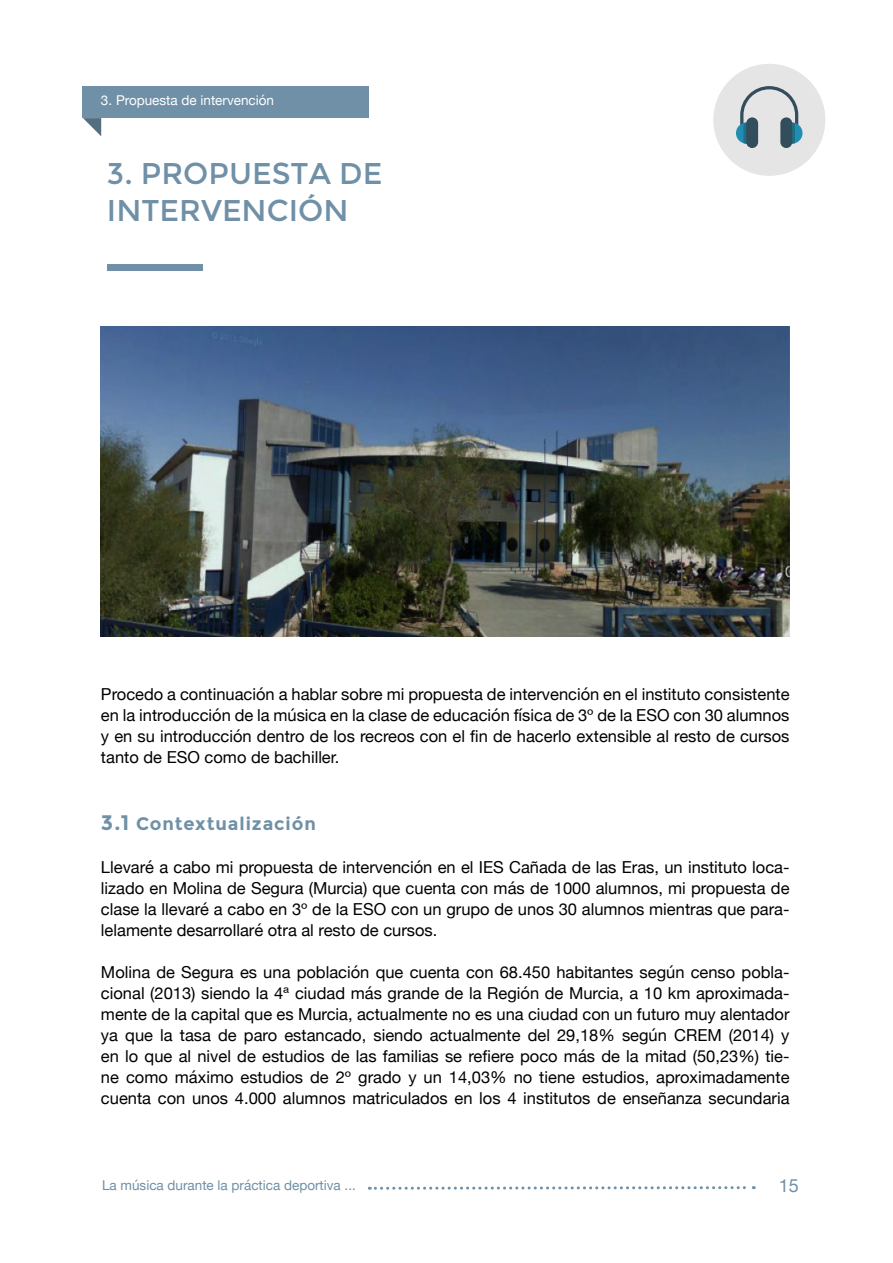
<style>
.page{position:relative;width:893px;height:1263px;background:#fff}
.page>*{position:absolute;margin:0;border:0;box-sizing:border-box;transform-origin:0 0}
.t1{font:30px/37.5px "Montserrat";color:#6f90a7}
.t2{font:700 18px "Montserrat";letter-spacing:.05em;color:#6f90a7}
.t3{font:18px "Helvetica Neue";color:#6f90a7}
.t4{font:16.5px/21px "Helvetica Neue";color:#000;text-align:justify}
.t5{font:13.5px "Helvetica Neue";color:#6f90a7}
.t6{font:13.5px "Helvetica Neue";color:#fff}
.s1{font-size:21px}
</style>
<div class="page">
<svg style="left:369px;top:1186px;width:385px;height:4px"></svg>
<div style="left:83px;top:86px;width:286px;height:32px;background:#6f90a7"></div>
<svg style="left:83px;top:118px;width:18px;height:18px"></svg>
<div style="left:107px;top:264px;width:95px;height:7px;background:#6f90a7"></div>
<img style="left:101px;top:327px;width:689px;height:310px">
<div style="left:713px;top:64px;width:112px;height:112px;background:#e5e5e5;border-radius:50%"></div>
<div style="left:736px;top:123px;width:21px;height:21px;background:#208db2;border-radius:50%"></div>
<div style="left:746px;top:117px;width:12px;height:31px;background:#324d5b;border-radius:6px"></div>
<div style="left:781px;top:123px;width:21px;height:21px;background:#208db2;border-radius:50%"></div>
<svg style="left:740px;top:86px;width:58px;height:58px"></svg>
<div style="left:780px;top:117px;width:12px;height:31px;background:#324d5b;border-radius:6px"></div>
<p class="t6" style="left:101px;top:91px;width:175px">3. Propuesta de intervención</p>
<h1 class="t1" style="left:107px;top:155px;width:277px">3. PROPUESTA DE<br>INTERVENCIÓN</h1>
<p class="t4" style="left:101px;top:684px;width:690px">Procedo a continuación a hablar sobre mi propuesta de intervención en el instituto consistente en la introducción de la música en la clase de educación física de 3º de la ESO con 30 alumnos y en su introducción dentro de los recreos con el fin de hacerlo extensible al resto de cursos tanto de ESO como de bachiller.</p>
<p class="t2" style="left:101px;top:813px;width:216px"><span class="s1">3.1</span> Contextualización</p>
<p class="t4" style="left:101px;top:857px;width:690px">Llevaré a cabo mi propuesta de intervención en el IES Cañada de las Eras, un instituto loca&shy;lizado en Molina de Segura (Murcia) que cuenta con más de 1000 alumnos, mi propuesta de clase la llevaré a cabo en 3º de la ESO con un grupo de unos 30 alumnos mientras que para&shy;lelamente desarrollaré otra al resto de cursos.</p>
<p class="t4" style="left:101px;top:962px;width:690px">Molina de Segura es una población que cuenta con 68.450 habitantes según censo pobla&shy;cional (2013) siendo la 4ª ciudad más grande de la Región de Murcia, a 10 km aproximada&shy;mente de la capital que es Murcia, actualmente no es una ciudad con un futuro muy alentador ya que la tasa de paro estancado, siendo actualmente del 29,18% según CREM (2014) y en lo que al nivel de estudios de las familias se refiere poco más de la mitad (50,23%) tie&shy;ne como máximo estudios de 2º grado y un 14,03% no tiene estudios, aproximadamente cuenta con unos 4.000 alumnos matriculados en los 4 institutos de enseñanza secundaria</p>
<p class="t5" style="left:102px;top:1175px;width:255px">La música durante la práctica deportiva ...</p>
<p class="t3" style="left:779px;top:1172px;width:22px">15</p>
</div>
